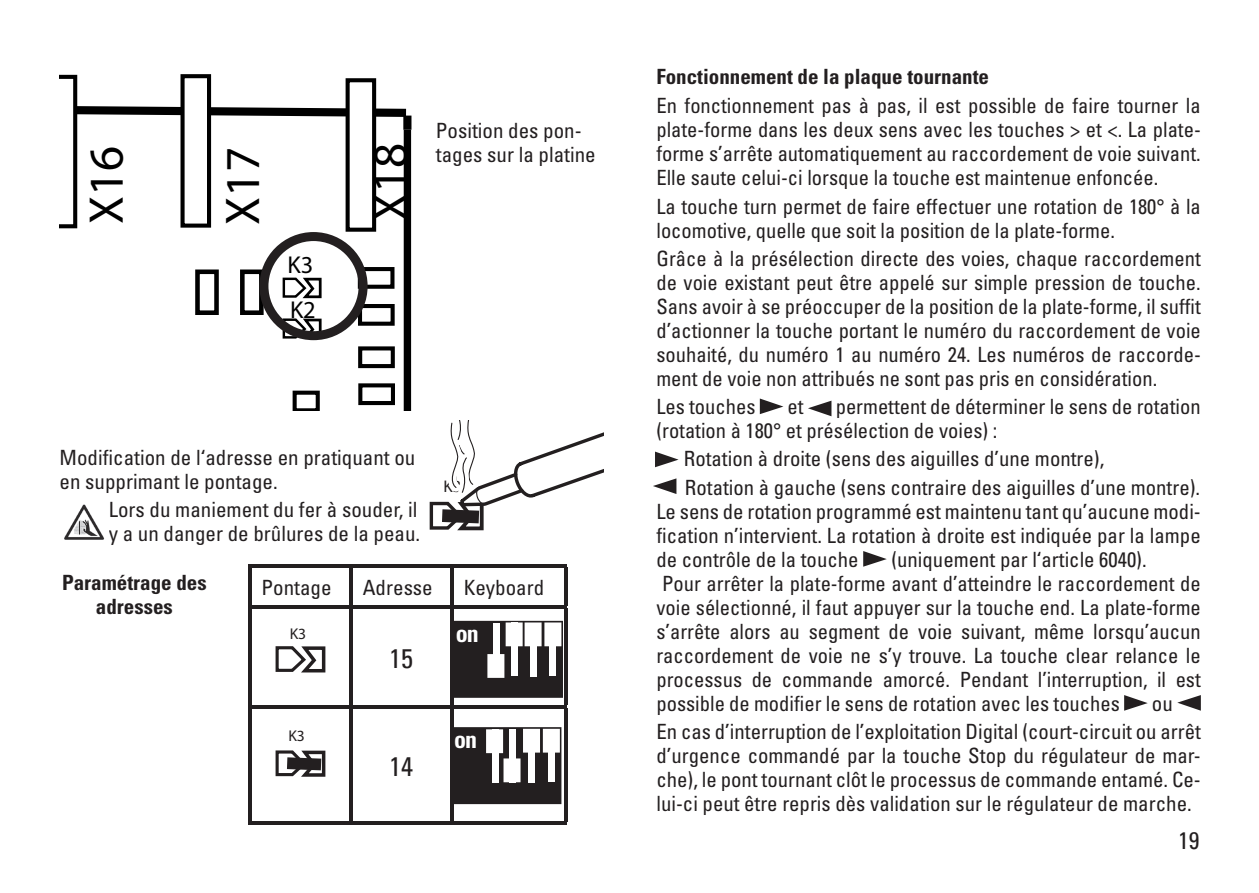
<style>
.page{position:relative;width:1259px;height:893px;background:#fff}
.page>*{position:absolute;margin:0;border:0;box-sizing:border-box;transform-origin:0 0}
.t1{font:48.9px "Myriad";color:#000}
.t2{font:condensed 27px "Univers";color:#231f20}
.t3{font:24.3px/45.3px "Myriad";color:#000}
.t4{font:700 condensed 24px "Univers";color:#fff}
.t5{font:condensed 24px "Univers";color:#231f20}
.t6{font:condensed 21px/24px "Univers";color:#231f20}
.t7{font:700 condensed 21px/24px "Univers";color:#231f20;text-align:center}
.t8{font:16.8px "Myriad";color:#231f20}
.t9{font:15.6px "Myriad";color:#231f20}
</style>
<div class="page">
<hr style="left:248px;top:565px;width:103px;height:3px;background:#231f20">
<hr style="left:248px;top:568px;width:3px;height:38px;background:#231f20">
<hr style="left:351px;top:565px;width:101px;height:3px;background:#231f20">
<hr style="left:349px;top:568px;width:3px;height:38px;background:#231f20">
<hr style="left:452px;top:565px;width:115px;height:3px;background:#231f20">
<hr style="left:450px;top:568px;width:3px;height:38px;background:#231f20">
<hr style="left:564px;top:568px;width:3px;height:38px;background:#231f20">
<hr style="left:248px;top:606px;width:103px;height:3px;background:#231f20">
<hr style="left:248px;top:609px;width:3px;height:96px;background:#231f20">
<hr style="left:351px;top:606px;width:101px;height:3px;background:#231f20">
<hr style="left:349px;top:609px;width:3px;height:96px;background:#231f20">
<hr style="left:452px;top:606px;width:115px;height:3px;background:#231f20">
<hr style="left:450px;top:609px;width:3px;height:96px;background:#231f20">
<hr style="left:564px;top:609px;width:3px;height:96px;background:#231f20">
<hr style="left:248px;top:705px;width:103px;height:3px;background:#231f20">
<hr style="left:248px;top:708px;width:3px;height:114px;background:#231f20">
<hr style="left:351px;top:705px;width:101px;height:3px;background:#231f20">
<hr style="left:349px;top:708px;width:3px;height:114px;background:#231f20">
<hr style="left:452px;top:705px;width:115px;height:3px;background:#231f20">
<hr style="left:450px;top:708px;width:3px;height:114px;background:#231f20">
<hr style="left:564px;top:708px;width:3px;height:114px;background:#231f20">
<hr style="left:248px;top:822px;width:103px;height:3px;background:#231f20">
<hr style="left:351px;top:822px;width:101px;height:3px;background:#231f20">
<hr style="left:452px;top:822px;width:115px;height:3px;background:#231f20">
<div style="left:358px;top:346px;width:37px;height:22px;background:#fff;border:4px solid #000"></div>
<div style="left:358px;top:383px;width:37px;height:22px;background:#fff;border:4px solid #000"></div>
<div style="left:293px;top:391px;width:27px;height:20px;border:4px solid #000"></div>
<div style="left:404px;top:130px;width:7px;height:281px;background:#000"></div>
<svg style="left:60px;top:75px;width:352px;height:265px"></svg>
<svg style="left:275px;top:646px;width:51px;height:27px"></svg>
<svg style="left:275px;top:750px;width:51px;height:27px"></svg>
<svg style="left:429px;top:421px;width:175px;height:110px"></svg>
<svg style="left:454px;top:621px;width:109px;height:77px"></svg>
<svg style="left:453px;top:727px;width:108px;height:77px"></svg>
<svg style="left:760px;top:398px;width:23px;height:16px"></svg>
<svg style="left:808px;top:401px;width:23px;height:15px"></svg>
<svg style="left:863px;top:551px;width:23px;height:16px"></svg>
<svg style="left:1124px;top:695px;width:23px;height:16px"></svg>
<svg style="left:1177px;top:695px;width:23px;height:16px"></svg>
<svg style="left:655px;top:452px;width:23px;height:15px"></svg>
<svg style="left:653px;top:478px;width:23px;height:16px"></svg>
<img style="left:64px;top:504px;width:41px;height:36px">
<h1 class="t1" style="left:82px;top:224px;width:80px;rotate:-90deg">X16</h1>
<h1 class="t1" style="left:218px;top:225px;width:80px;rotate:-90deg">X17</h1>
<h1 class="t1" style="left:366px;top:221px;width:80px;rotate:-90deg">X18</h1>
<p class="t3" style="left:288px;top:243px;width:30px">K3<br>K2</p>
<p class="t6" style="left:436px;top:118px;width:161px">Position des pon&shy;tages sur la platine</p>
<p class="t6" style="left:60px;top:445px;width:357px">Modification de l‘adresse en pratiquant ou en supprimant le pontage.</p>
<p class="t6" style="left:109px;top:497px;width:313px">Lors du maniement du fer à souder, il y a un danger de brûlures de la peau.</p>
<p class="t8" style="left:443px;top:478px;width:19px">K3</p>
<p class="t7" style="left:62px;top:570px;width:146px">Paramétrage des adresses</p>
<p class="t6" style="left:262px;top:575px;width:72px">Pontage</p>
<p class="t6" style="left:363px;top:575px;width:71px">Adresse</p>
<p class="t6" style="left:464px;top:575px;width:82px">Keyboard</p>
<p class="t9" style="left:290px;top:626px;width:18px">K3</p>
<p class="t9" style="left:288px;top:728px;width:18px">K3</p>
<p class="t2" style="left:389px;top:641px;width:25px">15</p>
<p class="t2" style="left:389px;top:749px;width:25px">14</p>
<p class="t4" style="left:456px;top:618px;width:25px">on</p>
<p class="t4" style="left:454px;top:725px;width:25px">on</p>
<p class="t7" style="left:656px;top:64px;width:334px">Fonctionnement de la plaque tournante</p>
<p class="t6" style="left:656px;top:93px;width:546px;text-align:justify">En fonctionnement pas à pas, il est possible de faire tourner la plate-forme dans les deux sens avec les touches &gt; et &lt;. La plate&shy;forme s’arrête automatiquement au raccordement de voie suivant.<br>Elle saute celui-ci lorsque la touche est maintenue enfoncée.</p>
<p class="t6" style="left:656px;top:194px;width:546px">La touche turn permet de faire effectuer une rotation de 180° à la locomotive, quelle que soit la position de la plate-forme.</p>
<p class="t6" style="left:656px;top:246px;width:546px;text-align:justify">Grâce à la présélection directe des voies, chaque raccordement de voie existant peut être appelé sur simple pression de touche.<br>Sans avoir à se préoccuper de la position de la plate-forme, il suffit d’actionner la touche portant le numéro du raccordement de voie souhaité, du numéro 1 au numéro 24. Les numéros de raccorde&shy;ment de voie non attribués ne sont pas pris en considération.</p>
<p class="t6" style="left:656px;top:394px;width:101px">Les touches</p>
<p class="t6" style="left:787px;top:394px;width:18px">et</p>
<p class="t6" style="left:656px;top:394px;width:546px;text-indent:179px">permettent de déterminer le sens de rotation (rotation à 180° et présélection de voies) :</p>
<p class="t6" style="left:684px;top:444px;width:518px;line-height:28.2px">Rotation à droite (sens des aiguilles d’une montre),<br>Rotation à gauche (sens contraire des aiguilles d’une montre).</p>
<p class="t6" style="left:656px;top:499px;width:546px;text-align:justify">Le sens de rotation programmé est maintenu tant qu’aucune modi&shy;fication n’intervient. La rotation à droite est indiquée par la lampe de contrôle de la touche</p>
<p class="t6" style="left:656px;top:547px;width:546px;text-indent:235px">(uniquement par l‘article 6040).<br>Pour arrêter la plate-forme avant d’atteindre le raccordement de voie sélectionné, il faut appuyer sur la touche end. La plate-forme s’arrête alors au segment de voie suivant, même lorsqu’aucun raccordement de voie ne s’y trouve. La touche clear relance le processus de commande amorcé. Pendant l’interruption, il est possible de modifier le sens de rotation avec les touches</p>
<p class="t6" style="left:656px;top:689px;width:546px;line-height:28.2px;text-indent:495px">ou<br>En cas d’interruption de l’exploitation Digital (court-circuit ou arrêt</p>
<p class="t6" style="left:656px;top:743px;width:546px;text-align:justify">d’urgence commandé par la touche Stop du régulateur de mar&shy;che), le pont tournant clôt le processus de commande entamé. Ce&shy;lui-ci peut être repris dès validation sur le régulateur de marche.</p>
<p class="t5" style="left:1178px;top:825px;width:23px">19</p>
</div>
